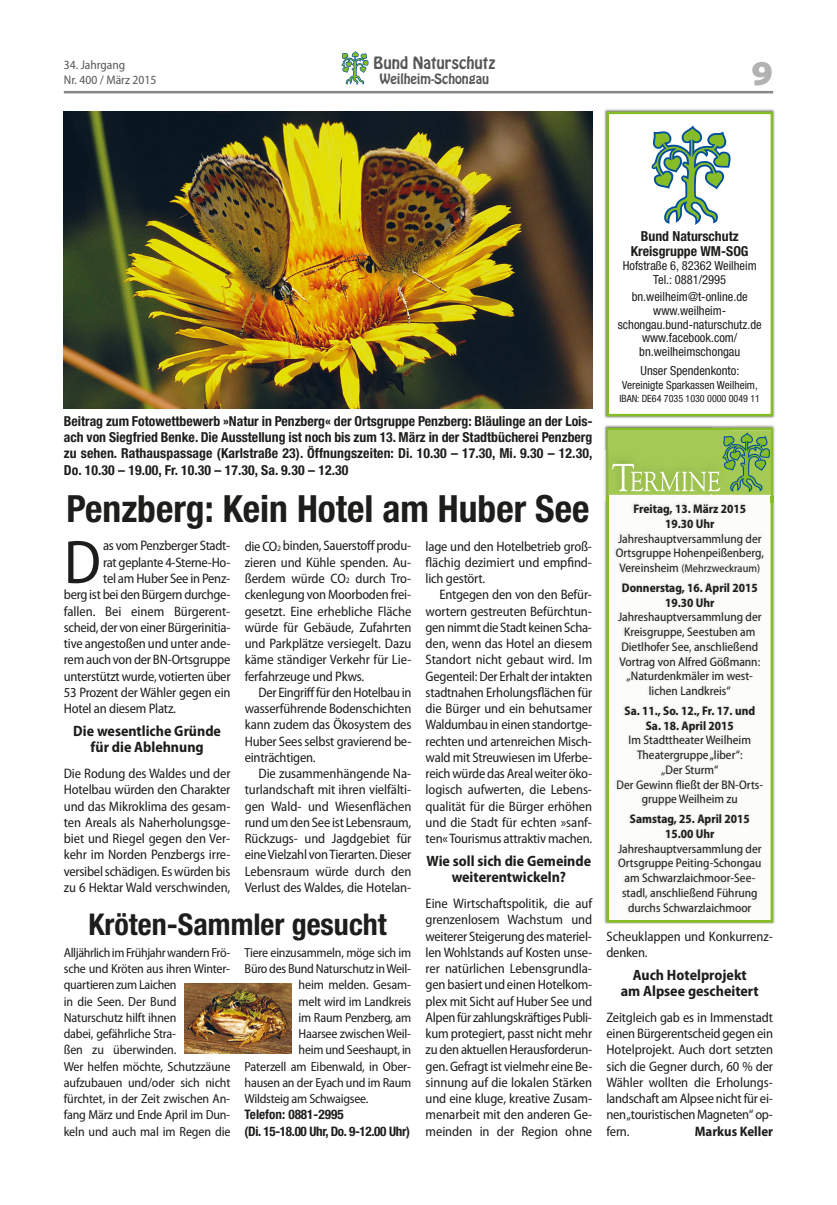
<style>
.page{position:relative;width:837px;height:1205px;background:#fff}
.page>*{position:absolute;margin:0;border:0;box-sizing:border-box;transform-origin:0 0}
.t1{font:semi-condensed 61.88px "Myriad Pro";color:#1d1d1b}
.t2{font:700 condensed 37.5px "Helvetica Neue";color:#1d1d1b}
.t3{font:900 semi-expanded 35px "Myriad Pro";color:#b3b2b2}
.t4{font:700 condensed 30px "Helvetica Neue";color:#1d1d1b}
.t5{font:700 semi-condensed 15px/16.1px "Myriad Pro";color:#1d1d1b;text-align:center}
.t6{font:15px "Hobo";color:#575756}
.t7{font:semi-condensed 13.75px/16.2px "Myriad Pro";letter-spacing:-.015em;color:#1d1d1b;text-align:justify}
.t8{font:700 condensed 13.75px/16.1px "Helvetica Neue";letter-spacing:.005em;color:#1d1d1b;text-align:center}
.t9{font:700 semi-condensed 13.75px "Myriad Pro";color:#1d1d1b}
.t10{font:semi-condensed 13.12px/16.2px "Myriad Pro";letter-spacing:-.02em;color:#1d1d1b}
.t11{font:700 condensed 13.12px/16.2px "Helvetica Neue";letter-spacing:-.025em;color:#1d1d1b}
.t12{font:semi-condensed 12.5px/14.8px "Myriad Pro";color:#1d1d1b;text-align:center}
.t13{font:condensed 12.5px/13.8px "Helvetica Neue";color:#1d1d1b;text-align:center}
.t14{font:700 semi-condensed 12.5px/14.8px "Myriad Pro";color:#1d1d1b;text-align:center}
.t15{font:semi-condensed 12.5px/15px "Myriad Pro";color:#575756}
.t16{font:12.5px "Hobo";color:#575756}
.t17{font:condensed 11.25px "Helvetica Neue";color:#1d1d1b}
.t18{font:semi-condensed 11.25px "Myriad Pro";color:#1d1d1b}
.t19{font:condensed 10px "Helvetica Neue";color:#1d1d1b}
.s1{font-size:8.25px}
.s2{font-size:12.5px}
</style>
<div class="page">
<hr style="left:64px;top:91px;width:708px;height:2px;background:#878787">
<img style="left:604px;top:503px;width:171px;height:421px">
<img style="left:606px;top:503px;width:166px;height:419px">
<img style="left:604px;top:109px;width:171px;height:310px">
<div style="left:608px;top:114px;width:162px;height:300px;background:#fff"></div>
<div style="left:606px;top:112px;width:166px;height:304px;border:2px solid #86bc25"></div>
<svg style="left:341px;top:51px;width:27px;height:34px"></svg>
<img style="left:64px;top:112px;width:528px;height:297px">
<svg style="left:651px;top:125px;width:79px;height:100px"></svg>
<img style="left:711px;top:425px;width:64px;height:7px">
<img style="left:711px;top:428px;width:61px;height:4px">
<svg style="left:604px;top:432px;width:171px;height:71px"></svg>
<img style="left:184px;top:983px;width:107px;height:70px">
<p class="t6" style="left:373px;top:57px;width:123px">Bund Naturschutz</p>
<p class="t16" style="left:379px;top:74px;width:111px">Weilheim-Schongau</p>
<p class="t15" style="left:64px;top:58px;width:94px">34. Jahrgang<br>Nr. 400 / März 2015</p>
<h3 class="t3" style="left:751px;top:60px;width:23px">9</h3>
<p class="t8" style="left:64px;top:414px;width:530px;text-align:justify">Beitrag zum Fotowettbewerb »Natur in Penzberg« der Ortsgruppe Penzberg: Bläulinge an der Lois&shy;ach von Siegfried Benke. Die Ausstellung ist noch bis zum 13. März in der Stadtbücherei Penzberg zu sehen. Rathauspassage (Karlstraße 23). Öffnungszeiten: Di. 10.30 – 17.30, Mi. 9.30 – 12.30, Do. 10.30 – 19.00, Fr. 10.30 – 17.30, Sa. 9.30 – 12.30</p>
<h2 class="t2" style="left:67px;top:496px;width:524px">Penzberg: Kein Hotel am Huber See</h2>
<h1 class="t1" style="left:64px;top:539px;width:39px">D</h1>
<p class="t7" style="left:103px;top:539px;width:129px">as vom Penzberger Stadt-</p>
<p class="t7" style="left:103px;top:555px;width:129px">rat geplante 4-Sterne-Ho-</p>
<p class="t7" style="left:103px;top:571px;width:129px">tel am Huber See in Penz-</p>
<p class="t7" style="left:64px;top:588px;width:168px">berg ist bei den Bürgern durchge-</p>
<p class="t7" style="left:64px;top:604px;width:168px">fallen. Bei einem Bürgerent-</p>
<p class="t7" style="left:64px;top:620px;width:168px">scheid, der von einer Bürgerinitia-</p>
<p class="t7" style="left:64px;top:636px;width:168px">tive angestoßen und unter ande-</p>
<p class="t7" style="left:64px;top:653px;width:168px">rem auch von der BN-Ortsgruppe</p>
<p class="t7" style="left:64px;top:669px;width:168px">unterstützt wurde, votierten über</p>
<p class="t7" style="left:64px;top:685px;width:168px">53 Prozent der Wähler gegen ein</p>
<p class="t7" style="left:64px;top:701px;width:114px">Hotel an diesem Platz.</p>
<p class="t5" style="left:73px;top:724px;width:149px">Die wesentliche Gründe für die Ablehnung</p>
<p class="t7" style="left:64px;top:766px;width:168px">Die Rodung des Waldes und der Hotelbau würden den Charakter und das Mikroklima des gesam&shy;ten Areals als Naherholungsge&shy;biet und Riegel gegen den Ver&shy;kehr im Norden Penzbergs irre&shy;versibel schädigen. Es würden bis zu 6 Hektar Wald verschwinden,</p>
<p class="t7" style="left:244px;top:539px;width:168px">die CO<span class="s1">2</span> binden, Sauerstoff produ&shy;zieren und Kühle spenden. Au&shy;ßerdem würde CO<span class="s1">2</span> durch Tro&shy;ckenlegung von Moorboden frei&shy;gesetzt. Eine erhebliche Fläche würde für Gebäude, Zufahrten und Parkplätze versiegelt. Dazu käme ständiger Verkehr für Lie&shy;ferfahrzeuge und Pkws.</p>
<p class="t7" style="left:244px;top:685px;width:168px;text-indent:14px">Der Eingriff für den Hotelbau in wasserführende Bodenschichten kann zudem das Ökosystem des Huber Sees selbst gravierend be&shy;einträchtigen.</p>
<p class="t7" style="left:244px;top:766px;width:168px;text-indent:14px">Die zusammenhängende Na&shy;turlandschaft mit ihren vielfälti&shy;gen Wald- und Wiesenflächen rund um den See ist Lebensraum, Rückzugs- und Jagdgebiet für eine Vielzahl von Tierarten. Dieser Lebensraum würde durch den Verlust des Waldes, die Hotelan-</p>
<h3 class="t4" style="left:88px;top:913px;width:300px">Kröten-Sammler gesucht</h3>
<p class="t10" style="left:64px;top:945px;width:168px">Alljährlich im Frühjahr wandern Frö&shy;sche und Kröten aus ihren Winter&shy;quartieren zum Laichen<br>in die Seen. Der Bund<br>Naturschutz hilft ihnen<br>dabei, gefährliche Stra-<br>ßen zu überwinden.<br>Wer helfen möchte, Schutzzäune aufzubauen und/oder sich nicht fürchtet, in der Zeit zwischen An&shy;fang März und Ende April im Dun&shy;keln und auch mal im Regen die</p>
<p class="t10" style="left:244px;top:945px;width:168px">Tiere einzusammeln, möge sich im</p>
<p class="t10" style="left:244px;top:961px;width:168px">Büro des Bund Naturschutz in Weil-</p>
<p class="t10" style="left:298px;top:978px;width:114px">heim melden. Gesam-</p>
<p class="t10" style="left:298px;top:994px;width:114px">melt wird im Landkreis</p>
<p class="t10" style="left:298px;top:1010px;width:114px">im Raum Penzberg, am</p>
<p class="t10" style="left:298px;top:1026px;width:114px">Haarsee zwischen Weil-</p>
<p class="t10" style="left:298px;top:1043px;width:114px">heim und Seeshaupt, in</p>
<p class="t10" style="left:244px;top:1059px;width:168px">Paterzell am Eibenwald, in Ober-</p>
<p class="t10" style="left:244px;top:1075px;width:168px">hausen an der Eyach und im Raum</p>
<p class="t10" style="left:244px;top:1091px;width:125px">Wildsteig am Schwaigsee.</p>
<p class="t11" style="left:244px;top:1107px;width:167px">Telefon: 0881-2995<br>(Di. 15-18.00 Uhr, Do. 9-12.00 Uhr)</p>
<p class="t7" style="left:425px;top:539px;width:168px">lage und den Hotelbetrieb groß&shy;flächig dezimiert und empfind&shy;lich gestört.</p>
<p class="t7" style="left:425px;top:588px;width:168px;text-indent:14px">Entgegen den von den Befür&shy;wortern gestreuten Befürchtun&shy;gen nimmt die Stadt keinen Scha&shy;den, wenn das Hotel an diesem Standort nicht gebaut wird. Im Gegenteil: Der Erhalt der intakten stadtnahen Erholungsflächen für die Bürger und ein behutsamer Waldumbau in einen standortge&shy;rechten und artenreichen Misch&shy;wald mit Streuwiesen im Uferbe&shy;reich würde das Areal weiter öko&shy;logisch aufwerten, die Lebens&shy;qualität für die Bürger erhöhen und die Stadt für echten »sanf&shy;ten« Tourismus attraktiv machen.</p>
<p class="t5" style="left:426px;top:854px;width:166px">Wie soll sich die Gemeinde weiterentwickeln?</p>
<p class="t7" style="left:425px;top:896px;width:168px">Eine Wirtschaftspolitik, die auf grenzenlosem Wachstum und weiterer Steigerung des materiel&shy;len Wohlstands auf Kosten unse&shy;rer natürlichen Lebensgrundla&shy;gen basiert und einen Hotelkom&shy;plex mit Sicht auf Huber See und Alpen für zahlungskräftiges Publi&shy;kum protegiert, passt nicht mehr zu den aktuellen Herausforderun&shy;gen. Gefragt ist vielmehr eine Be&shy;sinnung auf die lokalen Stärken und eine kluge, kreative Zusam&shy;menarbeit mit den anderen Ge&shy;meinden in der Region ohne</p>
<p class="t8" style="left:630px;top:230px;width:119px;line-height:15px">Bund Naturschutz<br>Kreisgruppe WM-SOG</p>
<p class="t13" style="left:622px;top:260px;width:135px">Hofstraße 6, 82362 Weilheim<br>Tel.: 0881/2995</p>
<p class="t13" style="left:617px;top:291px;width:145px">bn.weilheim@t-online.de www.weilheim&shy;schongau.bund-naturschutz.de www.facebook.com/ bn.weilheimschongau</p>
<p class="t13" style="left:640px;top:365px;width:100px">Unser Spendenkonto:</p>
<p class="t17" style="left:622px;top:381px;width:137px">Vereinigte Sparkassen Weilheim,</p>
<p class="t19" style="left:619px;top:395px;width:142px">IBAN: DE64 7035 1030 0000 0049 11</p>
<p class="t14" style="left:633px;top:502px;width:114px">Freitag, 13. März 2015<br>19.30 uhr</p>
<p class="t12" style="left:615px;top:532px;width:150px;text-align:left">Jahreshauptversammlung der<br>Ortsgruppe Hohenpeißenberg,</p>
<p class="t18" style="left:619px;top:564px;width:142px"><span class="s2">Vereinsheim</span> (Mehrzweckraum)</p>
<p class="t14" style="left:621px;top:581px;width:137px">Donnerstag, 16. April 2015<br>19.30 uhr</p>
<p class="t12" style="left:617px;top:611px;width:145px">Jahreshauptversammlung der<br>Kreisgruppe, Seestuben am<br>Dietlhofer See, anschließend<br>Vortrag von Alfred Gößmann: „Naturdenkmäler im west - lichen Landkreis“</p>
<p class="t14" style="left:624px;top:704px;width:132px">Sa. 11., So. 12., Fr. 17. und<br>Sa. 18. April 2015</p>
<p class="t12" style="left:616px;top:734px;width:148px">Im Stadttheater Weilheim<br>Theatergruppe „liber“:<br>„Der Sturm“<br>Der Gewinn fließt der BN-Orts&shy;gruppe Weilheim zu</p>
<p class="t14" style="left:629px;top:812px;width:121px">Samstag, 25. April 2015<br>15.00 uhr</p>
<p class="t12" style="left:617px;top:842px;width:145px">Jahreshauptversammlung der<br>Ortsgruppe Peiting-Schongau am Schwarzlaichmoor-See&shy;stadl, anschließend Führung durchs Schwarzlaichmoor</p>
<p class="t7" style="left:606px;top:929px;width:168px">Scheuklappen und Konkurrenz&shy;denken.</p>
<p class="t5" style="left:620px;top:968px;width:139px">Auch Hotelprojekt<br>am Alpsee gescheitert</p>
<p class="t7" style="left:606px;top:1010px;width:168px">Zeitgleich gab es in Immenstadt einen Bürgerentscheid gegen ein Hotelprojekt. Auch dort setzten sich die Gegner durch, 60 % der Wähler wollten die Erholungs&shy;landschaft am Alpsee nicht für ei&shy;nen „touristischen Magneten“ op&shy;fern.</p>
<p class="t9" style="left:694px;top:1126px;width:80px">Markus Keller</p>
</div>
